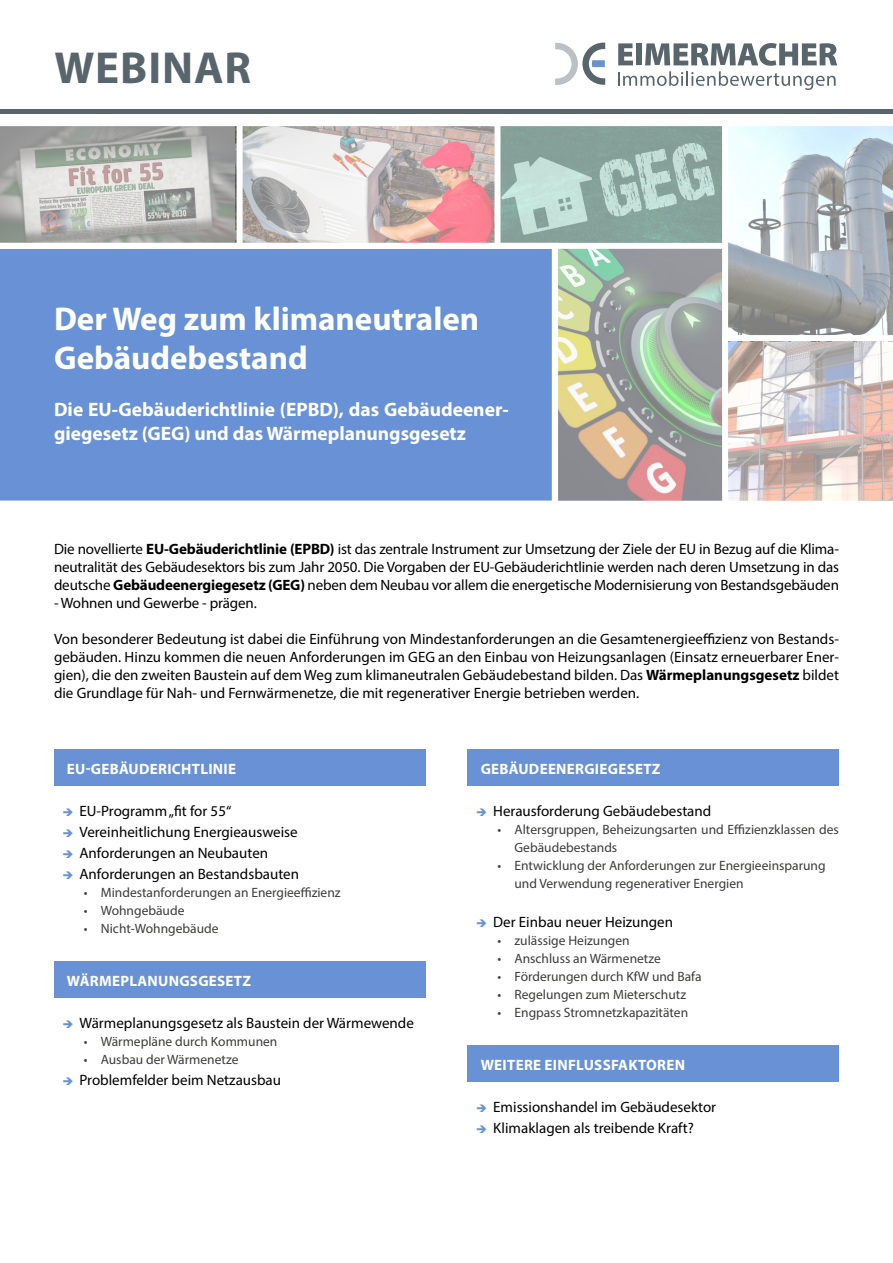
<style>
.page{position:relative;width:893px;height:1263px;background:#fff}
.page>*{position:absolute;margin:0;border:0;box-sizing:border-box;transform-origin:0 0}
.t1{font:700 45px "Myriad Pro";letter-spacing:.02em;color:#59656c}
._001_H1{font:700 33px "Myriad Pro";color:#fff}
._002_H2_Unterüberschrift{font:700 19.5px/23.4px "Myriad Pro";color:#fff}
._003_Fließtext{font:15px/18px "Myriad Pro";color:#000;text-align:justify}
._004_H3_Überschriften_in_Orangenen_Kästen{font:700 15px "Myriad Pro";letter-spacing:.02em;color:#fff}
.t2{font:13.5px/18px "Myriad Pro";color:#3c3c3b}
.s1{font-weight:700}
</style>
<div class="page">
<div style="left:0;top:109px;width:893px;height:5px;background:#58656d"></div>
<svg style="left:555px;top:43px;width:50px;height:42px"></svg>
<svg style="left:618px;top:43px;width:219px;height:47px"></svg>
<img style="left:0;top:126px;width:236px;height:117px">
<img style="left:500px;top:126px;width:222px;height:117px">
<img style="left:236px;top:126px;width:258px;height:117px">
<img style="left:728px;top:126px;width:165px;height:209px">
<img style="left:558px;top:249px;width:164px;height:252px">
<img style="left:728px;top:341px;width:165px;height:160px">
<div style="left:0;top:249px;width:552px;height:252px;background:#6892d5"></div>
<div style="left:237px;top:120px;width:6px;height:126px;background:#fff"></div>
<div style="left:54px;top:749px;width:371px;height:37px;background:#6892d5"></div>
<div style="left:54px;top:962px;width:371px;height:36px;background:#6892d5"></div>
<div style="left:468px;top:749px;width:371px;height:37px;background:#6892d5"></div>
<div style="left:468px;top:1046px;width:371px;height:36px;background:#6892d5"></div>
<h2 class="t1" style="left:54px;top:38px;width:198px">WEBINAR</h2>
<p class="_001_H1" style="left:54px;top:297px;width:427px">Der Weg zum klimaneutralen</p>
<p class="_001_H1" style="left:54px;top:337px;width:255px">Gebäudebestand</p>
<p class="_002_H2_Unterüberschrift" style="left:54px;top:397px;width:456px">Die EU-Gebäuderichtlinie (EPBD), das Gebäudeener&shy;giegesetz (GEG) und das Wärmeplanungsgesetz</p>
<p class="_003_Fließtext" style="left:54px;top:540px;width:786px">Die novellierte <span class="s1">EU-Gebäuderichtlinie (EPBD)</span> ist das zentrale Instrument zur Umsetzung der Ziele der EU in Bezug auf die Klima&shy;neutralität des Gebäudesektors bis zum Jahr 2050. Die Vorgaben der EU-Gebäuderichtlinie werden nach deren Umsetzung in das deutsche <span class="s1">Gebäudeenergiegesetz (GEG)</span> neben dem Neubau vor allem die energetische Modernisierung von Bestandsgebäuden</p>
<p class="_003_Fließtext" style="left:54px;top:594px;width:204px">- Wohnen und Gewerbe - prägen.</p>
<p class="_003_Fließtext" style="left:54px;top:630px;width:786px">Von besonderer Bedeutung ist dabei die Einführung von Mindestanforderungen an die Gesamtenergieeffizienz von Bestands&shy;gebäuden. Hinzu kommen die neuen Anforderungen im GEG an den Einbau von Heizungsanlagen (Einsatz erneuerbarer Ener&shy;gien), die den zweiten Baustein auf dem Weg zum klimaneutralen Gebäudebestand bilden. Das <span class="s1">Wärmeplanungsgesetz</span> bildet die Grundlage für Nah- und Fernwärmenetze, die mit regenerativer Energie betrieben werden.</p>
<p class="_004_H3_Überschriften_in_Orangenen_Kästen" style="left:67px;top:759px;width:171px">EU-GEBÄUDERICHTLINIE</p>
<p class="_003_Fließtext" style="left:80px;top:801px;width:153px">EU-Programm „fit for 55“</p>
<p class="_003_Fließtext" style="left:80px;top:822px;width:220px">Vereinheitlichung Energieausweise</p>
<p class="_003_Fließtext" style="left:80px;top:843px;width:190px">Anforderungen an Neubauten</p>
<p class="_003_Fließtext" style="left:80px;top:864px;width:221px">Anforderungen an Bestandsbauten</p>
<p class="t2" style="left:84px;top:883px;width:258px">• Mindestanforderungen an Energieeffizienz</p>
<p class="t2" style="left:84px;top:901px;width:102px">• Wohngebäude</p>
<p class="t2" style="left:84px;top:919px;width:136px">• Nicht-Wohngebäude</p>
<p class="_004_H3_Überschriften_in_Orangenen_Kästen" style="left:67px;top:971px;width:186px">WÄRMEPLANUNGSGESETZ</p>
<p class="_003_Fließtext" style="left:80px;top:1014px;width:336px">Wärmeplanungsgesetz als Baustein der Wärmewende</p>
<p class="t2" style="left:84px;top:1032px;width:195px">• Wärmepläne durch Kommunen</p>
<p class="t2" style="left:84px;top:1050px;width:156px">• Ausbau der Wärmenetze</p>
<p class="_003_Fließtext" style="left:80px;top:1071px;width:203px">Problemfelder beim Netzausbau</p>
<p class="_004_H3_Überschriften_in_Orangenen_Kästen" style="left:481px;top:759px;width:181px">GEBÄUDEENERGIEGESETZ</p>
<p class="_003_Fließtext" style="left:493px;top:801px;width:220px">Herausforderung Gebäudebestand</p>
<p class="t2" style="left:514px;top:820px;width:326px;text-indent:-17px">• Altersgruppen, Beheizungsarten und Effizienzklassen des<br>Gebäudebestands</p>
<p class="t2" style="left:514px;top:856px;width:313px;text-indent:-17px">• Entwicklung der Anforderungen zur Energieeinsparung und Verwendung regenerativer Energien</p>
<p class="_003_Fließtext" style="left:493px;top:912px;width:181px">Der Einbau neuer Heizungen</p>
<p class="t2" style="left:497px;top:931px;width:134px">• zulässige Heizungen</p>
<p class="t2" style="left:497px;top:949px;width:165px">• Anschluss an Wärmenetze</p>
<p class="t2" style="left:497px;top:967px;width:206px">• Förderungen durch KfW und Bafa</p>
<p class="t2" style="left:497px;top:985px;width:190px">• Regelungen zum Mieterschutz</p>
<p class="t2" style="left:497px;top:1003px;width:192px">• Engpass Stromnetzkapazitäten</p>
<p class="_004_H3_Überschriften_in_Orangenen_Kästen" style="left:481px;top:1055px;width:206px">WEITERE EINFLUSSFAKTOREN</p>
<p class="_003_Fließtext" style="left:493px;top:1098px;width:224px">Emissionshandel im Gebäudesektor</p>
<p class="_003_Fließtext" style="left:493px;top:1119px;width:202px">Klimaklagen als treibende Kraft?</p>
</div>
